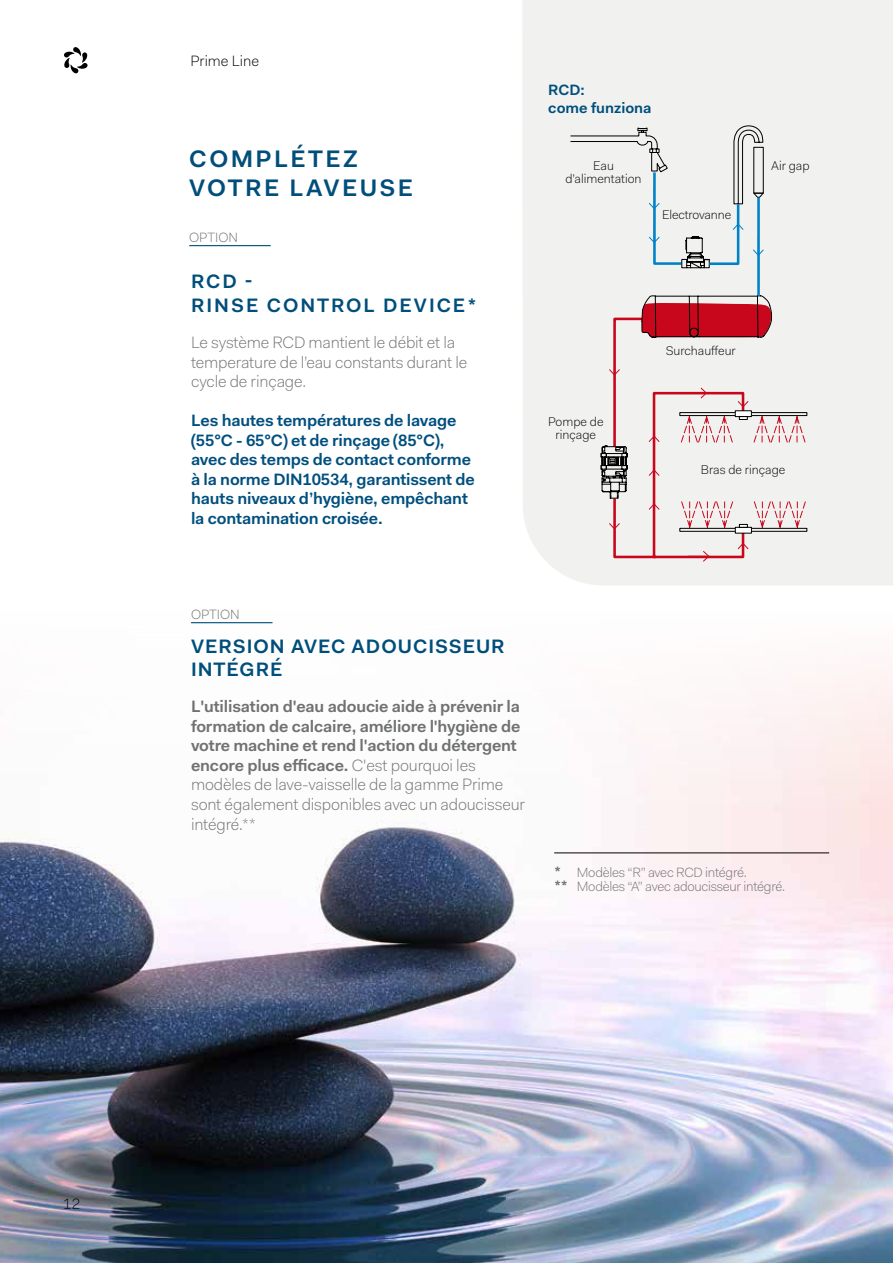
<style>
.page{position:relative;width:893px;height:1263px;background:#fff}
.page>*{position:absolute;margin:0;border:0;box-sizing:border-box;transform-origin:0 0}
.t1{font:600 24px "Fakt Pro";letter-spacing:.1em;color:#004e7b}
.t2{font:600 19.5px/23.4px "Fakt Pro";letter-spacing:.05em;color:#004e7b}
.t3{font:600 19.5px/23.4px "Fakt Pro";letter-spacing:.1em;color:#004e7b}
.t4{font:600 16.5px/19.5px "Fakt Pro";letter-spacing:-.01em;color:#707172}
.t5{font:600 16.5px/19.5px "Fakt Pro";letter-spacing:-.01em;color:#004f7e}
.t6{font:300 16.5px/19.5px "Fakt Pro";letter-spacing:-.01em;color:#707172}
.t7{font:600 15px/18px "Fakt Pro";color:#004e7b}
.t8{font:300 15px "Fakt Pro";color:#000}
.t9{font:300 13.5px/13.5px "Fakt Pro";letter-spacing:-.02em;color:#707172}
.t10{font:300 12.6px/12.6px "Fakt Pro";color:#000;text-align:center}
.s1{font-weight:300}
.s2{font-weight:600;font-size:15px}
</style>
<div class="page">
<div style="left:523px;top:0;width:370px;height:585px;background:#f1f1f0"></div>
<img style="left:0;top:623px;width:893px;height:640px">
<div style="left:679px;top:412px;width:128px;height:4px;border:1px solid #000"></div>
<div style="left:679px;top:528px;width:128px;height:4px;border:1px solid #000"></div>
<svg style="left:601px;top:295px;width:205px;height:267px"></svg>
<hr style="left:757px;top:198px;width:3px;height:98px;background:#0082c8">
<svg style="left:570px;top:125px;width:195px;height:143px"></svg>
<hr style="left:189px;top:245px;width:82px;height:1px;background:#004e7b">
<hr style="left:554px;top:853px;width:275px;height:1px;background:#000">
<hr style="left:191px;top:622px;width:82px;height:1px;background:#004e7b">
<svg style="left:64px;top:47px;width:24px;height:26px"></svg>
<p class="t8" style="left:190px;top:51px;width:70px">Prime Line</p>
<h1 class="t1" style="left:189px;top:142px;width:170px">COMPLÉTEZ</h1>
<h1 class="t1" style="left:189px;top:171px;width:225px">VOTRE LAVEUSE</h1>
<p class="t9" style="left:189px;top:230px;width:50px">OPTION</p>
<p class="t3" style="left:191px;top:270px;width:287px">RCD -<br>RINSE CONTROL DEVICE*</p>
<p class="t6" style="left:191px;top:332px;width:278px">Le système RCD mantient le débit et la temperature de l’eau constants durant le cycle de rinçage.</p>
<p class="t5" style="left:191px;top:410px;width:285px">Les hautes températures de lavage (55°C - 65°C) et de rinçage (85°C), avec des temps de contact conforme à la norme DIN10534, garantissent de hauts niveaux d’hygiène, empêchant la contamination croisée.</p>
<p class="t7" style="left:548px;top:81px;width:105px">RCD:<br>come funziona</p>
<p class="t10" style="left:565px;top:159px;width:78px">Eau d’alimentation</p>
<p class="t10" style="left:662px;top:208px;width:71px">Electrovanne</p>
<p class="t10" style="left:771px;top:159px;width:40px">Air gap</p>
<p class="t10" style="left:548px;top:415px;width:57px">Pompe de rinçage</p>
<p class="t10" style="left:666px;top:344px;width:72px">Surchauffeur</p>
<p class="t10" style="left:701px;top:463px;width:86px">Bras de rinçage</p>
<p class="t9" style="left:191px;top:607px;width:50px">OPTION</p>
<p class="t2" style="left:191px;top:634px;width:315px">VERSION AVEC ADOUCISSEUR<br>INTÉGRÉ</p>
<p class="t4" style="left:191px;top:697px;width:336px">L'utilisation d'eau adoucie aide à prévenir la formation de calcaire, améliore l'hygiène de votre machine et rend l'action du détergent encore plus efficace. <span class="s1">C'est pourquoi les modèles de lave-vaisselle de la gamme Prime sont également disponibles avec un adoucisseur intégré.**</span></p>
<p class="t9" style="left:554px;top:865px;width:232px"><span class="s2">*</span> Modèles “R” avec RCD intégré.<br><span class="s2">**</span> Modèles “A” avec adoucisseur intégré.</p>
<p class="t8" style="left:63px;top:1194px;width:19px">12</p>
</div>
